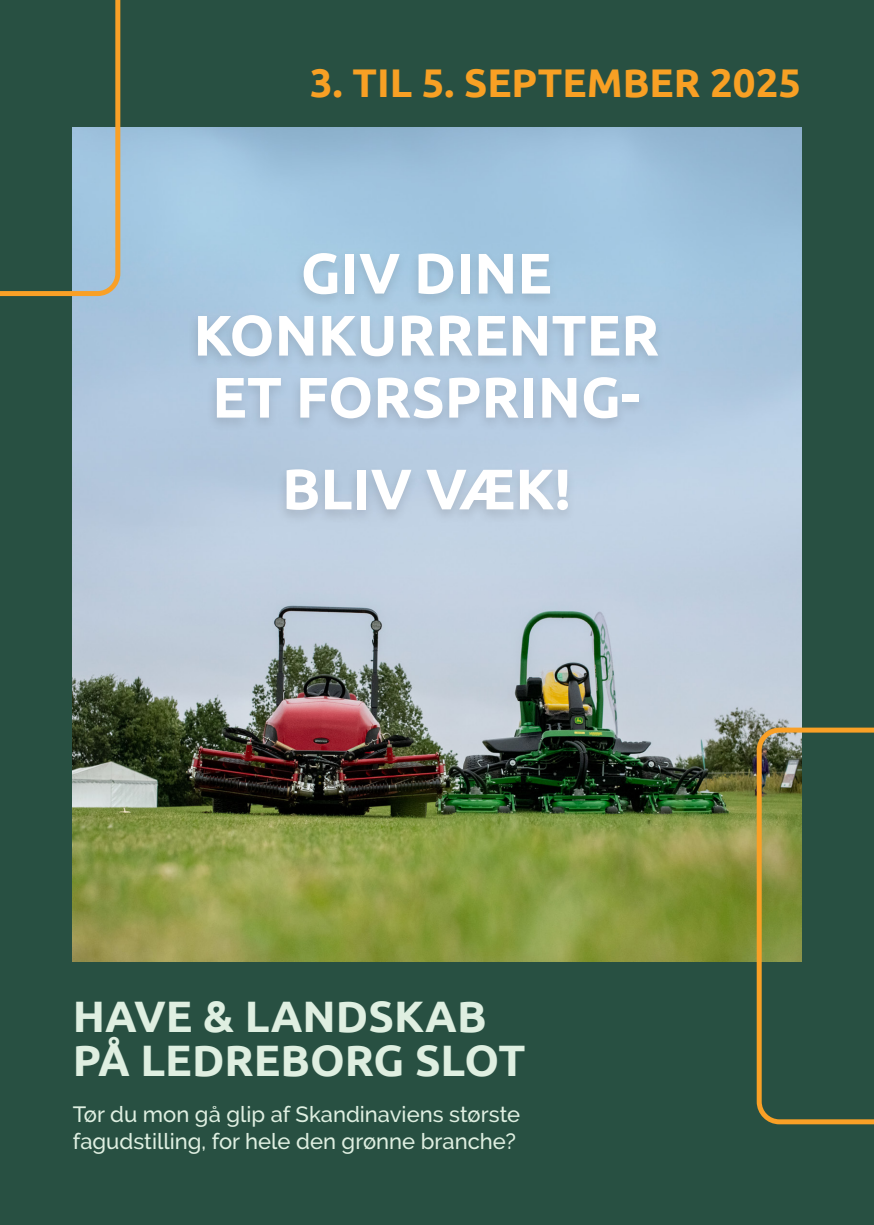
<style>
.page{position:relative;width:874px;height:1225px;background:#fff}
.page>*{position:absolute;margin:0;border:0;box-sizing:border-box;transform-origin:0 0}
.t1{font:700 57.2px/62px "Ubuntu";color:#fff;text-align:center}
.t2{font:700 44px "Ubuntu";color:#dfefe1}
.t3{font:700 40px "Ubuntu";color:#f8a024}
.t4{font:500 22px "Raleway";color:#dfefe1}
</style>
<div class="page">
<div style="left:0;top:0;width:873px;height:1225px;background:#285042"></div>
<img style="left:73px;top:128px;width:727px;height:833px">
<svg style="left:756px;top:727px;width:117px;height:397px"></svg>
<svg style="left:0;top:0;width:120px;height:296px"></svg>
<div style="left:187px;top:248px;width:480px;height:185px;background:#231f20;opacity:.15"></div>
<div style="left:276px;top:465px;width:301px;height:60px;background:#231f20;opacity:.15"></div>
<p class="t3" style="left:310px;top:59px;width:492px">3. TIL 5. SEPTEMBER 2025</p>
<p class="t1" style="left:193px;top:241px;width:467px">GIV DINE<br>KONKURRENTER<br>ET FORSPRING-</p>
<p class="t1" style="left:282px;top:457px;width:290px">BLIV VÆK!</p>
<p class="t2" style="left:73px;top:990px;width:415px">HAVE &amp; LANDSKAB</p>
<p class="t2" style="left:73px;top:1034px;width:454px">PÅ LEDREBORG SLOT</p>
<p class="t4" style="left:73px;top:1101px;width:449px">Tør du mon gå glip af Skandinaviens største</p>
<p class="t4" style="left:73px;top:1128px;width:444px">fagudstilling, for hele den grønne branche?</p>
</div>
